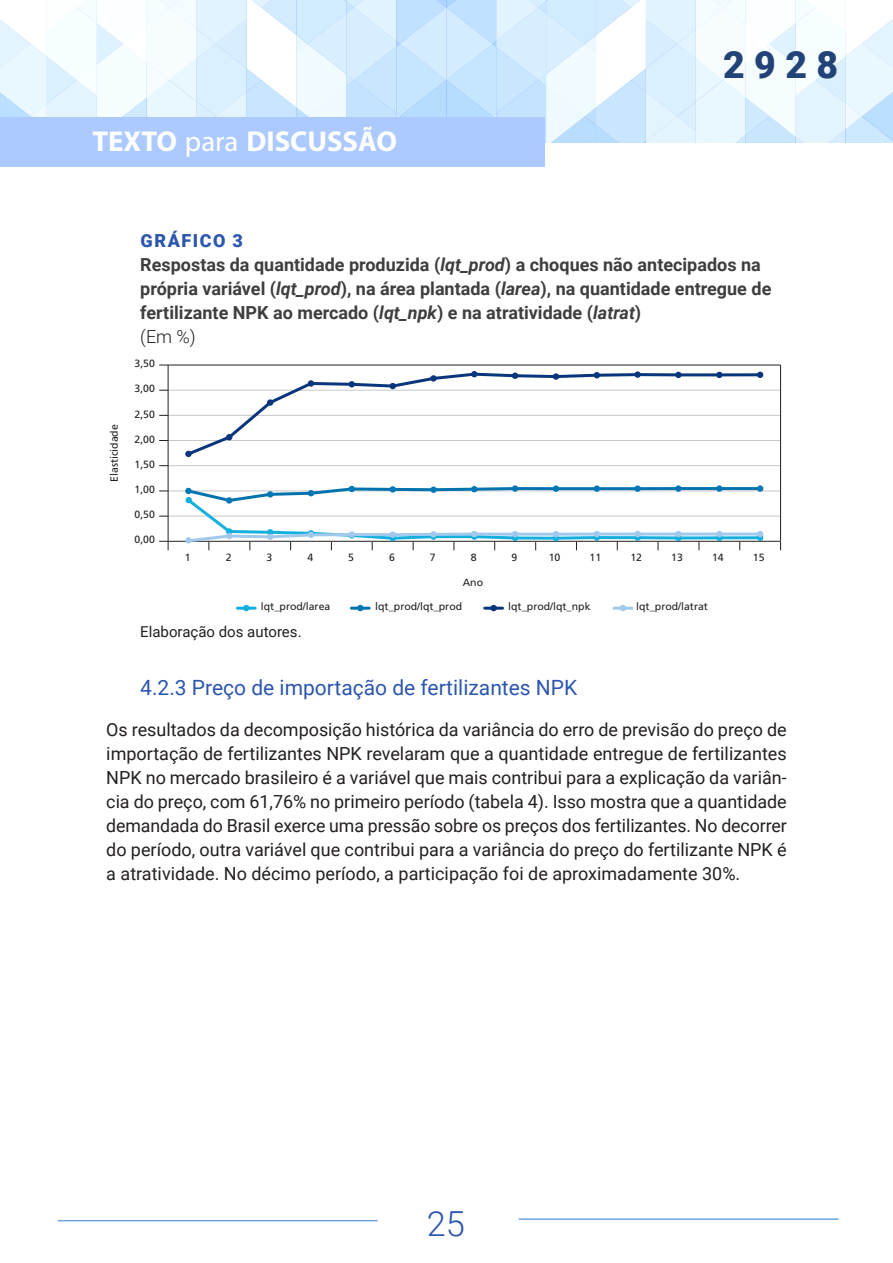
<style>
.page{position:relative;width:893px;height:1263px;background:#fff}
.page>*{position:absolute;margin:0;border:0;box-sizing:border-box;transform-origin:0 0}
.t1{font:900 37.5px "Roboto";color:#224377}
.t2{font:300 34.5px "Roboto";color:#2c55ae}
.t3{font:700 28.8px "Myriad Pro";color:#fff}
.titulo_3{font:21px "Roboto";color:#2c55ae}
.sem_recuo_texto_corrido{font:18px/24px "Roboto";color:#231f20;text-align:justify}
.titulo_2_título_do_gráfico{font:700 18px/24px "Roboto";color:#3e3e3f}
.titulo_1_número{font:900 18px "Roboto";letter-spacing:.085em;color:#2c55ae}
.titulo_3_Em___grafico{font:300 18px "Roboto";color:#231f20}
.elaboracao_grafico{font:15px "Roboto";color:#231f20}
.t4{font:10.5px "Frutiger LT Pro";color:#231f20}
.s1{font-weight:400}
.s2{font-style:italic}
</style>
<div class="page">
<svg style="left:0;top:0;width:893px;height:143px"></svg>
<div style="left:0;top:118px;width:545px;height:49px;background:#accaff"></div>
<hr style="left:519px;top:1218px;width:319px;height:2px;background:#6fa5d9">
<hr style="left:58px;top:1220px;width:320px;height:1px;background:#6fa5d9">
<hr style="left:168px;top:516px;width:613px;height:1px;background:#c7c8ca">
<hr style="left:168px;top:491px;width:613px;height:1px;background:#c7c8ca">
<hr style="left:168px;top:465px;width:613px;height:1px;background:#c7c8ca">
<hr style="left:168px;top:440px;width:613px;height:1px;background:#c7c8ca">
<hr style="left:168px;top:415px;width:613px;height:1px;background:#c7c8ca">
<hr style="left:168px;top:390px;width:613px;height:1px;background:#c7c8ca">
<hr style="left:168px;top:365px;width:613px;height:1px;background:#231f20">
<hr style="left:168px;top:365px;width:1px;height:176px;background:#231f20">
<hr style="left:780px;top:365px;width:1px;height:176px;background:#231f20">
<hr style="left:168px;top:541px;width:613px;height:1px;background:#231f20">
<svg style="left:159px;top:541px;width:10px;height:9px"></svg>
<svg style="left:185px;top:371px;width:578px;height:87px"></svg>
<div style="left:185px;top:451px;width:7px;height:6px;background:#08357c;border-radius:50%"></div>
<svg style="left:226px;top:434px;width:6px;height:6px"></svg>
<div style="left:267px;top:399px;width:6px;height:7px;background:#08357c;border-radius:50%"></div>
<div style="left:308px;top:380px;width:6px;height:7px;background:#08357c;border-radius:50%"></div>
<svg style="left:349px;top:381px;width:6px;height:6px"></svg>
<svg style="left:390px;top:383px;width:6px;height:6px"></svg>
<svg style="left:430px;top:375px;width:7px;height:7px"></svg>
<svg style="left:471px;top:371px;width:6px;height:6px"></svg>
<svg style="left:512px;top:373px;width:6px;height:6px"></svg>
<div style="left:553px;top:373px;width:6px;height:7px;background:#08357c;border-radius:50%"></div>
<svg style="left:594px;top:372px;width:6px;height:6px"></svg>
<div style="left:634px;top:371px;width:7px;height:7px;background:#08357c;border-radius:50%"></div>
<div style="left:675px;top:372px;width:7px;height:6px;background:#08357c;border-radius:50%"></div>
<svg style="left:716px;top:372px;width:6px;height:6px"></svg>
<svg style="left:757px;top:372px;width:6px;height:6px"></svg>
<svg style="left:184px;top:485px;width:579px;height:65px"></svg>
<hr style="left:237px;top:607px;width:18px;height:3px;background:#13b0de">
<svg style="left:243px;top:605px;width:6px;height:6px"></svg>
<hr style="left:351px;top:607px;width:18px;height:3px;background:#0073ae">
<svg style="left:357px;top:605px;width:6px;height:6px"></svg>
<hr style="left:485px;top:607px;width:17px;height:3px;background:#08357c">
<div style="left:490px;top:605px;width:7px;height:6px;background:#08357c;border-radius:50%"></div>
<hr style="left:614px;top:607px;width:18px;height:3px;background:#a0c9eb">
<svg style="left:620px;top:605px;width:6px;height:6px"></svg>
<h3 class="t3" style="left:92px;top:122px;width:306px">TEXTO <span class="s1">para</span> DISCUSSÃO</h3>
<h1 class="t1" style="left:723px;top:38px;width:116px">2928</h1>
<p class="titulo_1_número" style="left:141px;top:228px;width:104px">GRÁFICO 3</p>
<p class="titulo_2_título_do_gráfico" style="left:140px;top:252px;width:633px">Respostas da quantidade produzida (<span class="s2">lqt_prod</span>) a choques não antecipados na própria variável (<span class="s2">lqt_prod</span>), na área plantada (<span class="s2">larea</span>), na quantidade entregue de fertilizante NPK ao mercado (<span class="s2">lqt_npk</span>) e na atratividade (<span class="s2">latrat</span>)</p>
<p class="titulo_3_Em___grafico" style="left:140px;top:324px;width:57px">(Em %)</p>
<p class="t4" style="left:135px;top:357px;width:22px">3,50</p>
<p class="t4" style="left:135px;top:383px;width:22px">3,00</p>
<p class="t4" style="left:108px;top:482px;width:59px;rotate:-90deg">Elasticidade</p>
<p class="t4" style="left:135px;top:408px;width:22px">2,50</p>
<p class="t4" style="left:135px;top:433px;width:22px">2,00</p>
<p class="t4" style="left:135px;top:458px;width:22px">1,50</p>
<p class="t4" style="left:135px;top:483px;width:22px">1,00</p>
<p class="t4" style="left:135px;top:508px;width:22px">0,50</p>
<p class="t4" style="left:135px;top:534px;width:22px">0,00</p>
<p class="t4" style="left:185px;top:551px;width:7px">1</p>
<p class="t4" style="left:226px;top:551px;width:7px">2</p>
<p class="t4" style="left:267px;top:551px;width:7px">3</p>
<p class="t4" style="left:307px;top:551px;width:7px">4</p>
<p class="t4" style="left:348px;top:551px;width:7px">5</p>
<p class="t4" style="left:389px;top:551px;width:7px">6</p>
<p class="t4" style="left:430px;top:551px;width:7px">7</p>
<p class="t4" style="left:471px;top:551px;width:7px">8</p>
<p class="t4" style="left:512px;top:551px;width:7px">9</p>
<p class="t4" style="left:549px;top:551px;width:13px">10</p>
<p class="t4" style="left:590px;top:551px;width:13px">11</p>
<p class="t4" style="left:630px;top:551px;width:13px">12</p>
<p class="t4" style="left:671px;top:551px;width:13px">13</p>
<p class="t4" style="left:712px;top:551px;width:13px">14</p>
<p class="t4" style="left:753px;top:551px;width:13px">15</p>
<p class="t4" style="left:463px;top:576px;width:22px">Ano</p>
<p class="t4" style="left:261px;top:600px;width:71px">lqt_prod/larea</p>
<p class="t4" style="left:375px;top:600px;width:88px">lqt_prod/lqt_prod</p>
<p class="t4" style="left:508px;top:600px;width:84px">lqt_prod/lqt_npk</p>
<p class="t4" style="left:636px;top:600px;width:73px">lqt_prod/latrat</p>
<p class="elaboracao_grafico" style="left:140px;top:621px;width:163px">Elaboração dos autores.</p>
<p class="titulo_3" style="left:140px;top:672px;width:438px">4.2.3 Preço de importação de fertilizantes NPK</p>
<p class="sem_recuo_texto_corrido" style="left:106px;top:717px;width:682px">Os resultados da decomposição histórica da variância do erro de previsão do preço de importação de fertilizantes NPK revelaram que a quantidade entregue de fertilizantes NPK no mercado brasileiro é a variável que mais contribui para a explicação da variân&shy;cia do preço, com 61,76% no primeiro período (tabela 4). Isso mostra que a quantidade demandada do Brasil exerce uma pressão sobre os preços dos fertilizantes. No decorrer do período, outra variável que contribui para a variância do preço do fertilizante NPK é a atratividade. No décimo período, a participação foi de aproximadamente 30%.</p>
<h2 class="t2" style="left:427px;top:1200px;width:40px">25</h2>
</div>
